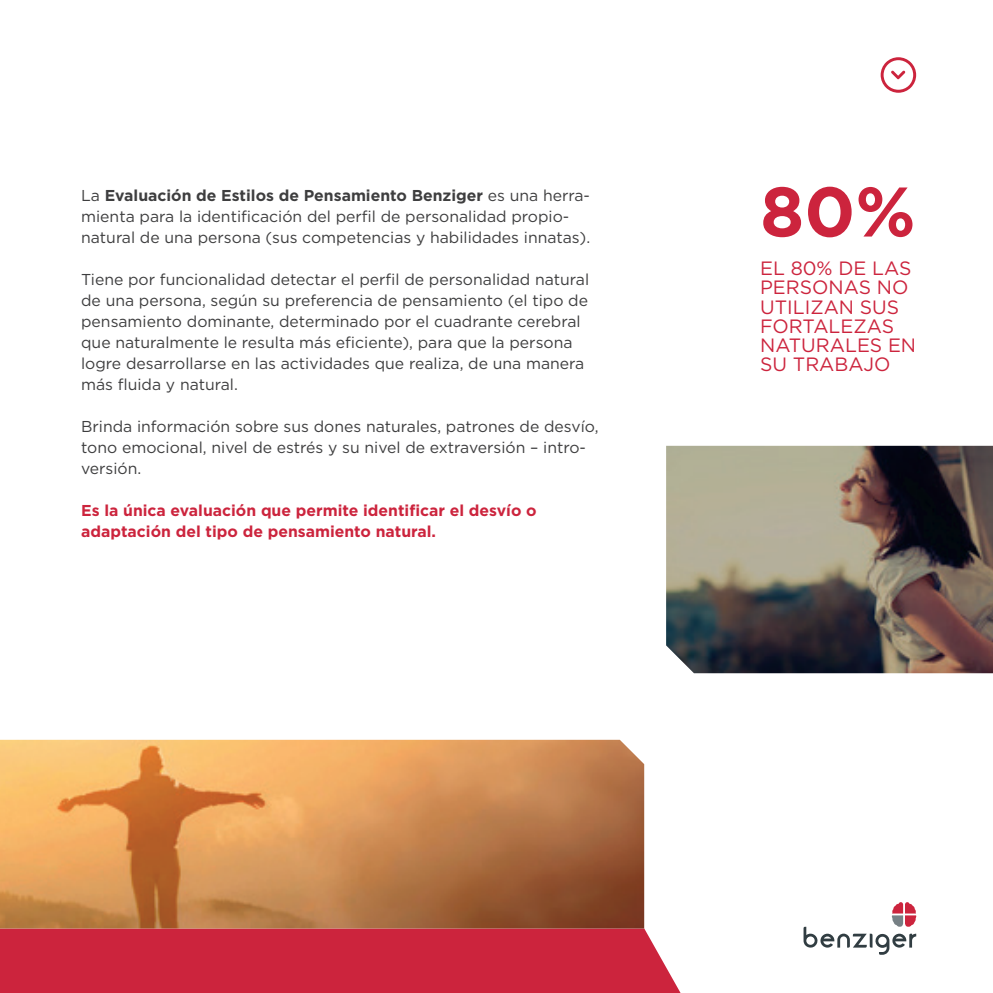
<style>
.page{position:relative;width:993px;height:993px;background:#fff}
.page>*{position:absolute;margin:0;border:0;box-sizing:border-box;transform-origin:0 0}
.t1{font:700 70px "Gotham";color:#cc243d}
.t2{font:19.25px/19.2px "Gotham";color:#cc243d}
.t3{font:15.75px/21px "Gotham";color:#3e3e3f}
.t4{font:700 15.75px/21px "Gotham";color:#cc243d}
.s1{font-weight:700}
</style>
<div class="page">
<div style="left:0;top:928px;width:680px;height:64px;background:#cc243d"></div>
<svg style="left:880px;top:57px;width:35px;height:36px"></svg>
<img style="left:666px;top:445px;width:326px;height:228px">
<img style="left:0;top:739px;width:644px;height:189px">
<svg style="left:803px;top:902px;width:113px;height:52px"></svg>
<p class="t3" style="left:81px;top:184px;width:510px">La <span class="s1">Evaluación de Estilos de Pensamiento Benziger</span> es una herra&shy;mienta para la identificación del perfil de personalidad propio&shy;natural de una persona (sus competencias y habilidades innatas).</p>
<p class="t3" style="left:81px;top:268px;width:509px">Tiene por funcionalidad detectar el perfil de personalidad natural de una persona, según su preferencia de pensamiento (el tipo de pensamiento dominante, determinado por el cuadrante cerebral que naturalmente le resulta más eficiente), para que la persona logre desarrollarse en las actividades que realiza, de una manera más fluida y natural.</p>
<p class="t3" style="left:81px;top:415px;width:519px">Brinda información sobre sus dones naturales, patrones de desvío, tono emocional, nivel de estrés y su nivel de extraversión – intro&shy;versión.</p>
<p class="t4" style="left:81px;top:499px;width:457px">Es la única evaluación que permite identificar el desvío o adaptación del tipo de pensamiento natural.</p>
<h1 class="t1" style="left:759px;top:165px;width:157px">80%</h1>
<p class="t2" style="left:759px;top:258px;width:157px">EL 80% DE LAS<br>PERSONAS NO<br>UTILIZAN SUS<br>FORTALEZAS<br>NATURALES EN<br>SU TRABAJO</p>
</div>
